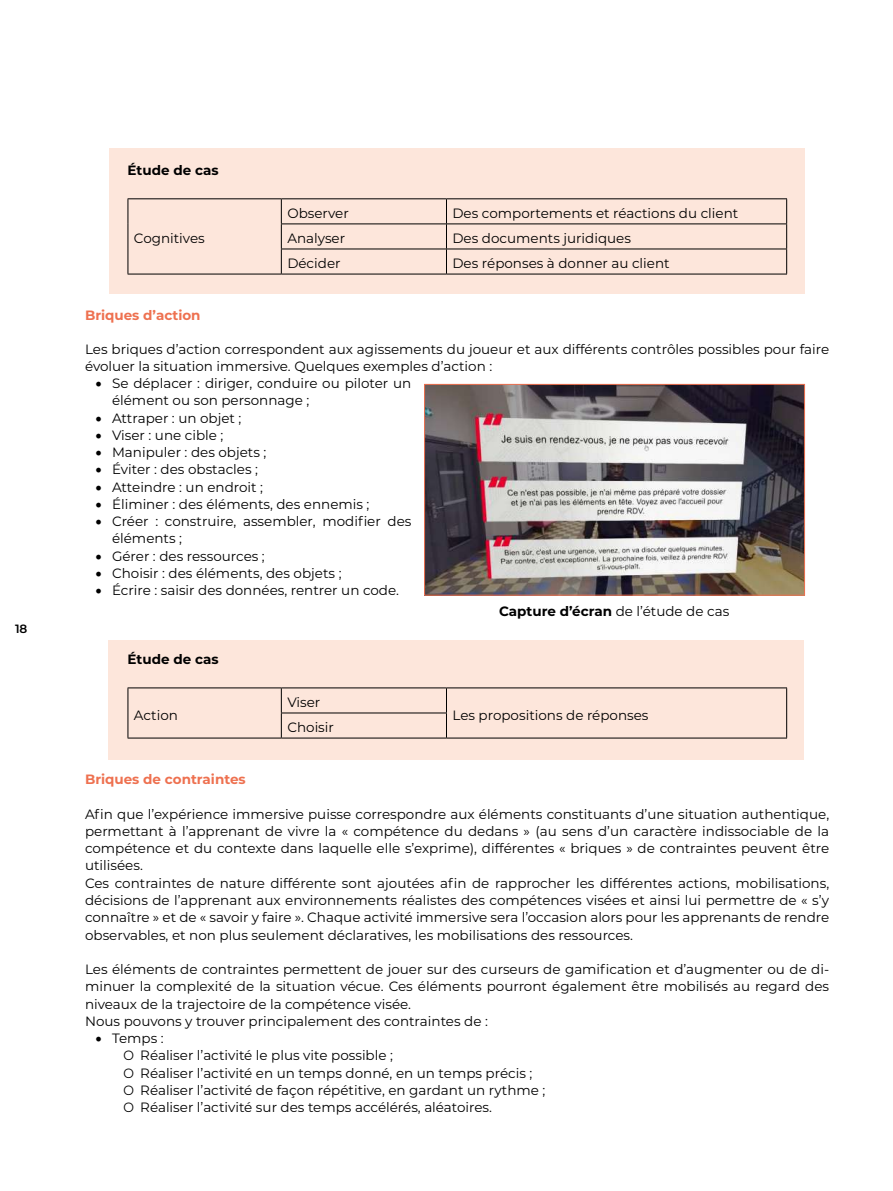
<style>
.page{position:relative;width:893px;height:1191px;background:#fff}
.page>*{position:absolute;margin:0;border:0;box-sizing:border-box;transform-origin:0 0}
.t1{font:13.5px/17.2px "Montserrat";color:#000}
.t2{font:700 13.5px "Montserrat";color:#000}
.t3{font:700 13.5px "Montserrat";color:#ee7150}
.t4{font:600 12px "Montserrat";color:#000}
.s1{font-family:"Minion Pro";font-size:18px}
.s2{font-weight:400}
.s3{font-weight:300;font-size:18px}
</style>
<div class="page">
<div style="left:109px;top:640px;width:695px;height:119px;background:#fde6db"></div>
<div style="left:109px;top:148px;width:696px;height:145px;background:#fde6db"></div>
<hr style="left:128px;top:198px;width:153px;height:1px;background:#000">
<hr style="left:281px;top:198px;width:165px;height:1px;background:#000">
<hr style="left:446px;top:198px;width:341px;height:1px;background:#000">
<hr style="left:281px;top:223px;width:165px;height:1px;background:#000">
<hr style="left:446px;top:223px;width:341px;height:1px;background:#000">
<svg style="left:128px;top:199px;width:1px;height:75px"></svg>
<hr style="left:281px;top:249px;width:165px;height:1px;background:#000">
<svg style="left:281px;top:199px;width:1px;height:75px"></svg>
<hr style="left:446px;top:249px;width:341px;height:1px;background:#000">
<svg style="left:446px;top:199px;width:1px;height:75px"></svg>
<svg style="left:786px;top:199px;width:1px;height:75px"></svg>
<hr style="left:128px;top:274px;width:153px;height:1px;background:#000">
<hr style="left:281px;top:274px;width:165px;height:1px;background:#000">
<hr style="left:446px;top:274px;width:341px;height:1px;background:#000">
<hr style="left:128px;top:687px;width:153px;height:1px;background:#000">
<hr style="left:281px;top:687px;width:165px;height:1px;background:#000">
<hr style="left:446px;top:687px;width:341px;height:1px;background:#000">
<svg style="left:128px;top:688px;width:1px;height:49px"></svg>
<hr style="left:281px;top:712px;width:166px;height:1px;background:#000">
<svg style="left:281px;top:688px;width:1px;height:49px"></svg>
<svg style="left:446px;top:688px;width:1px;height:49px"></svg>
<svg style="left:786px;top:688px;width:1px;height:49px"></svg>
<hr style="left:128px;top:737px;width:153px;height:1px;background:#000">
<hr style="left:281px;top:737px;width:165px;height:1px;background:#000">
<hr style="left:446px;top:737px;width:341px;height:1px;background:#000">
<img style="left:426px;top:386px;width:377px;height:207px">
<div style="left:424px;top:384px;width:381px;height:211px;border:1px solid #ee7150"></div>
<p class="t4" style="left:15px;top:620px;width:14px">18</p>
<p class="t2" style="left:128px;top:161px;width:92px">Étude de cas</p>
<p class="t1" style="left:134px;top:229px;width:72px">Cognitives</p>
<p class="t1" style="left:287px;top:204px;width:63px">Observer</p>
<p class="t1" style="left:452px;top:204px;width:287px">Des comportements et réactions du client</p>
<p class="t1" style="left:287px;top:229px;width:59px">Analyser</p>
<p class="t1" style="left:452px;top:229px;width:180px">Des documents juridiques</p>
<p class="t1" style="left:287px;top:254px;width:55px">Décider</p>
<p class="t1" style="left:452px;top:254px;width:219px">Des réponses à donner au client</p>
<p class="t3" style="left:85px;top:306px;width:117px">Briques d’action</p>
<p class="t1" style="left:85px;top:340px;width:746px">Les briques d’action correspondent aux agissements du joueur et aux différents contrôles possibles pour faire évoluer la situation immersive. Quelques exemples d’action :</p>
<p class="t1" style="left:112px;top:374px;width:301px;text-indent:-17px"><span class="s1">•</span> Se déplacer : diriger, conduire ou piloter un élément ou son personnage ;</p>
<p class="t1" style="left:95px;top:409px;width:148px"><span class="s1">•</span> Attraper : un objet ;</p>
<p class="t1" style="left:95px;top:426px;width:130px"><span class="s1">•</span> Viser : une cible ;</p>
<p class="t1" style="left:95px;top:443px;width:173px"><span class="s1">•</span> Manipuler : des objets ;</p>
<p class="t1" style="left:95px;top:460px;width:164px"><span class="s1">•</span> Éviter : des obstacles ;</p>
<p class="t1" style="left:95px;top:478px;width:170px"><span class="s1">•</span> Atteindre : un endroit ;</p>
<p class="t1" style="left:95px;top:495px;width:276px"><span class="s1">•</span> Éliminer : des éléments, des ennemis ;</p>
<p class="t1" style="left:112px;top:512px;width:301px;text-indent:-17px"><span class="s1">•</span> Créer : construire, assembler, modifier des éléments ;</p>
<p class="t1" style="left:95px;top:547px;width:171px"><span class="s1">•</span> Gérer : des ressources ;</p>
<p class="t1" style="left:95px;top:564px;width:248px"><span class="s1">•</span> Choisir : des éléments, des objets ;</p>
<p class="t1" style="left:95px;top:581px;width:306px"><span class="s1">•</span> Écrire : saisir des données, rentrer un code.</p>
<p class="t2" style="left:128px;top:650px;width:92px">Étude de cas</p>
<p class="t1" style="left:134px;top:705px;width:46px">Action</p>
<p class="t1" style="left:287px;top:693px;width:34px">Viser</p>
<p class="t1" style="left:287px;top:718px;width:48px">Choisir</p>
<p class="t2" style="left:499px;top:601px;width:232px">Capture d’écran <span class="s2">de l’étude de cas</span></p>
<p class="t1" style="left:452px;top:705px;width:198px">Les propositions de réponses</p>
<p class="t3" style="left:85px;top:769px;width:162px">Briques de contraintes</p>
<p class="t1" style="left:85px;top:805px;width:746px">Afin que l’expérience immersive puisse correspondre aux éléments constituants d’une situation authentique, permettant à l’apprenant de vivre la « compétence du dedans » (au sens d’un caractère indissociable de la compétence et du contexte dans laquelle elle s’exprime), différentes « briques » de contraintes peuvent être utilisées.<br>Ces contraintes de nature différente sont ajoutées afin de rapprocher les différentes actions, mobilisations, décisions de l’apprenant aux environnements réalistes des compétences visées et ainsi lui permettre de « s’y connaître » et de « savoir y faire ». Chaque activité immersive sera l’occasion alors pour les apprenants de rendre observables, et non plus seulement déclaratives, les mobilisations des ressources.</p>
<p class="t1" style="left:85px;top:960px;width:746px">Les éléments de contraintes permettent de jouer sur des curseurs de gamification et d’augmenter ou de di&shy;minuer la complexité de la situation vécue. Ces éléments pourront également être mobilisés au regard des niveaux de la trajectoire de la compétence visée.<br>Nous pouvons y trouver principalement des contraintes de :</p>
<p class="t1" style="left:123px;top:1029px;width:424px;text-indent:-28px"><span class="s1">•</span> Temps :<br><span class="s3">o</span> Réaliser l’activité le plus vite possible ;<br><span class="s3">o</span> Réaliser l’activité en un temps donné, en un temps précis ; <span class="s3">o</span> Réaliser l’activité de façon répétitive, en gardant un rythme ; <span class="s3">o</span> Réaliser l’activité sur des temps accélérés, aléatoires.</p>
</div>
